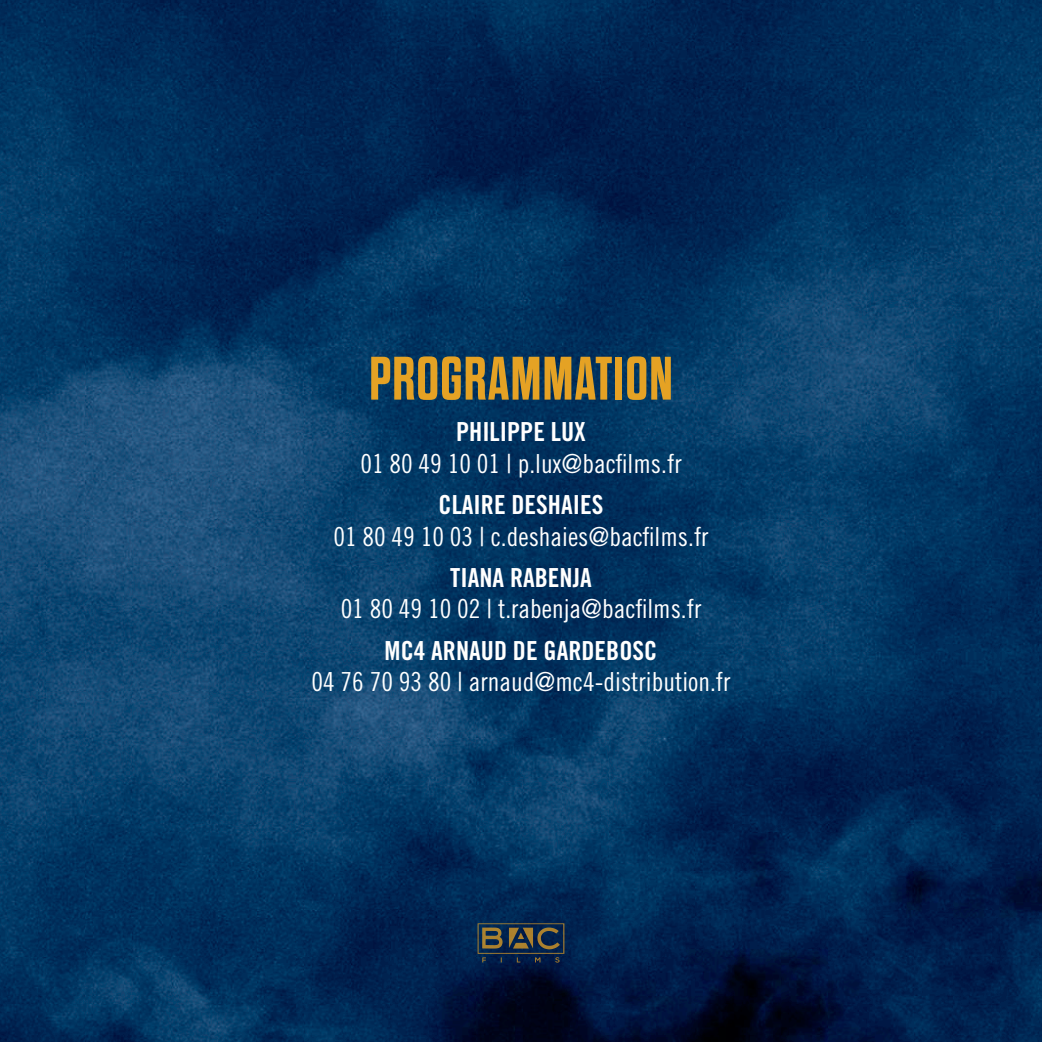
<style>
.page{position:relative;width:1042px;height:1042px;background:#fff}
.page>*{position:absolute;margin:0;border:0;box-sizing:border-box;transform-origin:0 0}
.t1{font:700 61.25px "Dharma Gothic E";letter-spacing:.02em;color:#e5a224}
.t2{font:26.25px "Trade Gothic Cond Eighteen";color:#fff}
.t3{font:26.25px "Trade Gothic Bold Cond Twenty";color:#fff}
</style>
<div class="page">
<img style="left:0;top:0;width:1042px;height:1042px">
<svg style="left:477px;top:923px;width:87px;height:39px;background:#313c44"></svg>
<h1 class="t1" style="left:369px;top:347px;width:305px">PROGRAMMATION</h1>
<p class="t3" style="left:456px;top:416px;width:131px">PHILIPPE LUX</p>
<p class="t2" style="left:360px;top:448px;width:323px">01 80 49 10 01 | p.lux@bacfilms.fr</p>
<p class="t3" style="left:438px;top:489px;width:166px">CLAIRE DESHAIES</p>
<p class="t2" style="left:333px;top:520px;width:377px">01 80 49 10 03 | c.deshaies@bacfilms.fr</p>
<p class="t3" style="left:450px;top:561px;width:143px">TIANA RABENJA</p>
<p class="t2" style="left:341px;top:593px;width:362px">01 80 49 10 02 | t.rabenja@bacfilms.fr</p>
<p class="t3" style="left:385px;top:634px;width:274px">MC4 ARNAUD DE GARDEBOSC</p>
<p class="t2" style="left:311px;top:666px;width:420px">04 76 70 93 80 | arnaud@mc4-distribution.fr</p>
</div>
